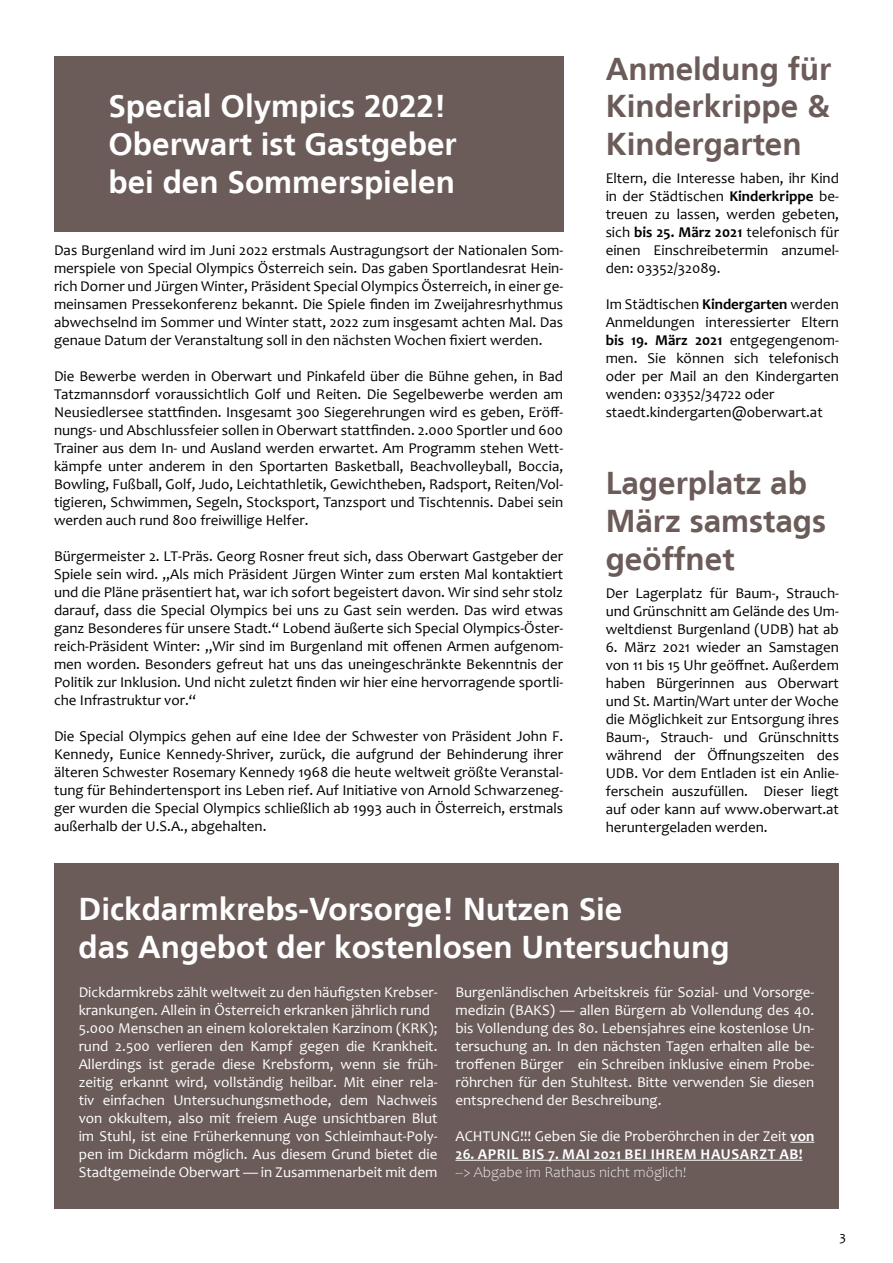
<style>
.page{position:relative;width:893px;height:1263px;background:#fff}
.page>*{position:absolute;margin:0;border:0;box-sizing:border-box;transform-origin:0 0}
.t1{font:700 31.5px/37.8px "Frutiger LT";color:#fff}
.t2{font:700 31.5px/37.8px "Frutiger LT";color:#6b5b59;text-align:justify}
.t3{font:15px/18px "Candara";color:#000;text-align:justify}
.t4{font:15px/18px "Candara";color:#fff}
.t5{font:700 15px "Candara";letter-spacing:.04em;color:#fff}
.t6{font:300 15px "Candara";color:#fff}
.t7{font:13.5px "Candara";color:#000}
.s1{font-weight:700}
</style>
<div class="page">
<div style="left:54px;top:56px;width:509px;height:176px;background:#6b5b59"></div>
<div style="left:54px;top:863px;width:785px;height:346px;background:#6b5b59"></div>
<svg style="left:790px;top:1142px;width:24px;height:1px"></svg>
<hr style="left:455px;top:1160px;width:347px;height:1px;background:#fff">
<h1 class="t1" style="left:108px;top:88px;width:350px">Special Olympics 2022!<br>Oberwart ist Gastgeber bei den Sommerspielen</h1>
<p class="t3" style="left:54px;top:241px;width:511px">Das Burgenland wird im Juni 2022 erstmals Austragungsort der Nationalen Som&shy;merspiele von Special Olympics Österreich sein. Das gaben Sportlandesrat Hein&shy;rich Dorner und Jürgen Winter, Präsident Special Olympics Österreich, in einer ge&shy;meinsamen Pressekonferenz bekannt. Die Spiele finden im Zweijahresrhythmus abwechselnd im Sommer und Winter statt, 2022 zum insgesamt achten Mal. Das genaue Datum der Veranstaltung soll in den nächsten Wochen fixiert werden.</p>
<p class="t3" style="left:54px;top:367px;width:511px">Die Bewerbe werden in Oberwart und Pinkafeld über die Bühne gehen, in Bad Tatzmannsdorf voraussichtlich Golf und Reiten. Die Segelbewerbe werden am Neusiedlersee stattfinden. Insgesamt 300 Siegerehrungen wird es geben, Eröff&shy;nungs- und Abschlussfeier sollen in Oberwart stattfinden. 2.000 Sportler und 600<br>Trainer aus dem In- und Ausland werden erwartet. Am Programm stehen Wett&shy;kämpfe unter anderem in den Sportarten Basketball, Beachvolleyball, Boccia, Bowling, Fußball, Golf, Judo, Leichtathletik, Gewichtheben, Radsport, Reiten/Vol&shy;tigieren, Schwimmen, Segeln, Stocksport, Tanzsport und Tischtennis. Dabei sein werden auch rund 800 freiwillige Helfer.</p>
<p class="t3" style="left:54px;top:547px;width:511px">Bürgermeister 2. LT-Präs. Georg Rosner freut sich, dass Oberwart Gastgeber der Spiele sein wird. „Als mich Präsident Jürgen Winter zum ersten Mal kontaktiert und die Pläne präsentiert hat, war ich sofort begeistert davon. Wir sind sehr stolz darauf, dass die Special Olympics bei uns zu Gast sein werden. Das wird etwas ganz Besonderes für unsere Stadt.“ Lobend äußerte sich Special Olympics-Öster&shy;reich-Präsident Winter: „Wir sind im Burgenland mit offenen Armen aufgenom&shy;men worden. Besonders gefreut hat uns das uneingeschränkte Bekenntnis der Politik zur Inklusion. Und nicht zuletzt finden wir hier eine hervorragende sportli&shy;che Infrastruktur vor.“</p>
<p class="t3" style="left:54px;top:727px;width:511px">Die Special Olympics gehen auf eine Idee der Schwester von Präsident John F.<br>Kennedy, Eunice Kennedy-Shriver, zurück, die aufgrund der Behinderung ihrer älteren Schwester Rosemary Kennedy 1968 die heute weltweit größte Veranstal&shy;tung für Behindertensport ins Leben rief. Auf Initiative von Arnold Schwarzeneg&shy;ger wurden die Special Olympics schließlich ab 1993 auch in Österreich, erstmals außerhalb der U.S.A., abgehalten.</p>
<h1 class="t2" style="left:606px;top:50px;width:227px">Anmeldung für Kinderkrippe &amp; Kindergarten</h1>
<p class="t3" style="left:606px;top:169px;width:235px">Eltern, die Interesse haben, ihr Kind in der Städtischen <span class="s1">Kinderkrippe</span> be&shy;treuen zu lassen, werden gebeten, sich <span class="s1">bis 25. März 2021</span> telefonisch für einen Einschreibetermin anzumel&shy;den: 03352/32089.</p>
<p class="t3" style="left:606px;top:295px;width:235px;text-align:left">Im Städtischen <span class="s1">Kindergarten</span> werden Anmeldungen interessierter Eltern <span class="s1">bis 19. März 2021</span> entgegengenom&shy;men. Sie können sich telefonisch oder per Mail an den Kindergarten wenden: 03352/34722 oder staedt.kindergarten@oberwart.at</p>
<h1 class="t2" style="left:606px;top:464px;width:222px;text-align:left">Lagerplatz ab<br>März samstags geöffnet</h1>
<p class="t3" style="left:606px;top:584px;width:235px">Der Lagerplatz für Baum-, Strauch&shy;und Grünschnitt am Gelände des Um&shy;weltdienst Burgenland (UDB) hat ab</p>
<p class="t3" style="left:606px;top:638px;width:235px">6. März 2021 wieder an Samstagen von 11 bis 15 Uhr geöffnet. Außerdem haben Bürgerinnen aus Oberwart und St. Martin/Wart unter der Woche die Möglichkeit zur Entsorgung ihres Baum-, Strauch- und Grünschnitts während der Öffnungszeiten des UDB. Vor dem Entladen ist ein Anlie&shy;ferschein auszufüllen. Dieser liegt auf oder kann auf www.oberwart.at heruntergeladen werden.</p>
<h1 class="t1" style="left:79px;top:890px;width:653px">Dickdarmkrebs-Vorsorge! Nutzen Sie<br>das Angebot der kostenlosen Untersuchung</h1>
<p class="t4" style="left:79px;top:983px;width:360px">Dickdarmkrebs zählt weltweit zu den häufigsten Krebser&shy;krankungen. Allein in Österreich erkranken jährlich rund 5.000 Menschen an einem kolorektalen Karzinom (KRK); rund 2.500 verlieren den Kampf gegen die Krankheit.<br>Allerdings ist gerade diese Krebsform, wenn sie früh&shy;zeitig erkannt wird, vollständig heilbar. Mit einer rela&shy;tiv einfachen Untersuchungsmethode, dem Nachweis von okkultem, also mit freiem Auge unsichtbaren Blut im Stuhl, ist eine Früherkennung von Schleimhaut-Poly&shy;pen im Dickdarm möglich. Aus diesem Grund bietet die Stadtgemeinde Oberwart — in Zusammenarbeit mit dem</p>
<p class="t4" style="left:455px;top:983px;width:360px;text-align:justify">Burgenländischen Arbeitskreis für Sozial- und Vorsorge&shy;medizin (BAKS) — allen Bürgern ab Vollendung des 40. bis Vollendung des 80. Lebensjahres eine kostenlose Un&shy;tersuchung an. In den nächsten Tagen erhalten alle be&shy;troffenen Bürger ein Schreiben inklusive einem Probe&shy;röhrchen für den Stuhltest. Bitte verwenden Sie diesen entsprechend der Beschreibung.</p>
<p class="t4" style="left:455px;top:1127px;width:360px">ACHTUNG!!! Geben Sie die Proberöhrchen in der Zeit <span class="s1">von</span></p>
<p class="t5" style="left:455px;top:1145px;width:348px">26. April bis 7. Mai 2021 bei Ihrem Hausarzt ab!</p>
<p class="t6" style="left:455px;top:1164px;width:233px">--&gt; Abgabe im Rathaus nicht möglich!</p>
<p class="t7" style="left:840px;top:1228px;width:8px">3</p>
</div>
